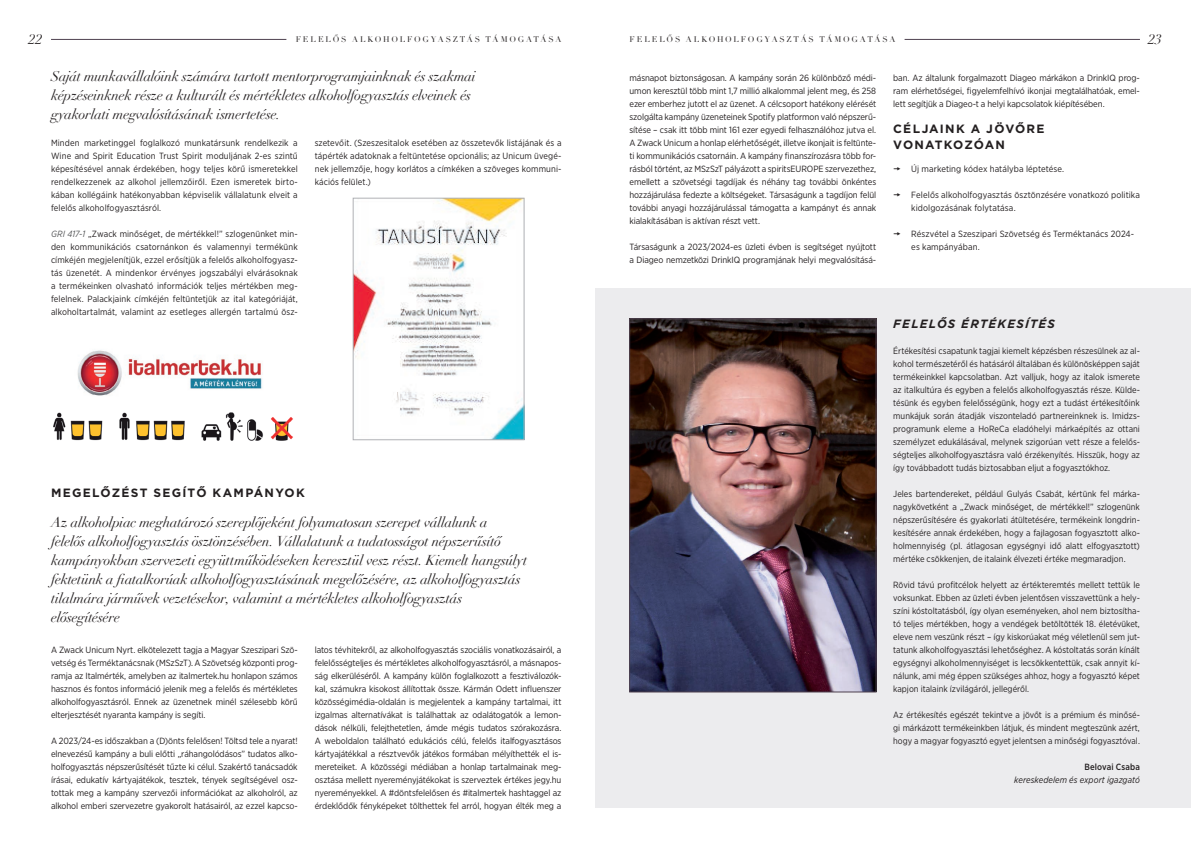
<style>
.page{position:relative;width:1191px;height:842px;background:#fff}
.page>*{position:absolute;margin:0;border:0;box-sizing:border-box;transform-origin:0 0}
.Kiemelés{font:italic 14px/19px "Didot";letter-spacing:-.02em;color:#231f20}
.Alcím_1{font:700 12px/16px "Gotham";letter-spacing:.1em;color:#231f20}
.Alcím_alcikk{font:italic 700 12px "Gotham";letter-spacing:.1em;color:#231f20}
.Kenyér_szöveg_9_13{font:9px/13px "Gotham Narrow";letter-spacing:-.005em;color:#231f20;text-align:justify}
.Kenyér_szöveg_9_13-2{font:italic 9px "Gotham Narrow";letter-spacing:.01em;color:#231f20}
.Kenyér_szöveg_9_13-3{font:500 9px "Gotham Narrow";letter-spacing:.015em;color:#231f20}
.Fejléc{font:8px "Didot";letter-spacing:.22em;color:#231f20}
.s1{font-style:italic;color:#57585a}
</style>
<div class="page">
<img style="left:355px;top:200px;width:167px;height:238px">
<div style="left:353px;top:198px;width:171px;height:242px;border:1px solid #b0b1b5"></div>
<img style="left:77px;top:350px;width:185px;height:46px">
<img style="left:53px;top:412px;width:240px;height:29px">
<div style="left:595px;top:288px;width:596px;height:520px;background:#ececee"></div>
<img style="left:631px;top:321px;width:243px;height:369px">
<div style="left:629px;top:319px;width:247px;height:373px;border:1px solid #4e414f"></div>
<hr style="left:51px;top:39px;width:235px;height:1px;background:#4e414f">
<hr style="left:904px;top:39px;width:236px;height:1px;background:#4e414f">
<p class="Fejléc" style="left:296px;top:34px;width:267px">FELELŐS ALKOHOLFOGYASZTÁS TÁMOGATÁSA</p>
<p class="Fejléc" style="left:629px;top:34px;width:267px">FELELŐS ALKOHOLFOGYASZTÁS TÁMOGATÁSA</p>
<h1 class="Kiemelés" style="left:29px;top:30px;width:15px">22</h1>
<h1 class="Kiemelés" style="left:1148px;top:30px;width:15px">23</h1>
<p class="Kiemelés" style="left:51px;top:67px;width:426px">Saját munkavállalóink számára tartott mentorprogramjainknak és szakmai képzéseinknek része a kulturált és mértékletes alkoholfogyasztás elveinek és gyakorlati megvalósításának ismertetése.</p>
<p class="Kenyér_szöveg_9_13" style="left:51px;top:136px;width:248px">Minden marketinggel foglalkozó munkatársunk rendelkezik a Wine and Spirit Education Trust Spirit moduljának 2-es szintű képesítésével annak érdekében, hogy teljes körű ismeretekkel rendelkezzenek az alkohol jellemzőiről. Ezen ismeretek birto&shy;kában kollégáink hatékonyabban képviselik vállalatunk elveit a felelős alkoholfogyasztásról.</p>
<p class="Kenyér_szöveg_9_13" style="left:51px;top:227px;width:248px"><span class="s1">GRI 417-1</span> „Zwack minőséget, de mértékkel!” szlogenünket min&shy;den kommunikációs csatornánkon és valamennyi termékünk címkéjén megjelenítjük, ezzel erősítjük a felelős alkoholfogyasz&shy;tás üzenetét. A mindenkor érvényes jogszabályi elvárásoknak a termékeinken olvasható információk teljes mértékben meg&shy;felelnek. Palackjaink címkéjén feltüntetjük az ital kategóriáját, alkoholtartalmát, valamint az esetleges allergén tartalmú ös -</p>
<p class="Kenyér_szöveg_9_13" style="left:629px;top:71px;width:248px">másnapot biztonságosan. A kampány során 26 különböző médi&shy;umon keresztül több mint 1,7 millió alkalommal jelent meg, és 258 ezer emberhez jutott el az üzenet. A célcsoport hatékony elérését szolgálta kampány üzeneteinek Spotify platformon való népszerű&shy;sítése – csak itt több mint 161 ezer egyedi felhasználóhoz jutva el.<br>A Zwack Unicum a honlap elérhetőségét, illetve ikonjait is feltünte&shy;ti kommunikációs csatornáin. A kampány finanszírozásra több for&shy;rásból történt, az MSzSzT pályázott a spiritsEUROPE szervezethez, emellett a szövetségi tagdíjak és néhány tag további önkéntes hozzájárulása fedezte a költségeket. Társaságunk a tagdíjon felül további anyagi hozzájárulással támogatta a kampányt és annak kialakításában is aktívan részt vett.</p>
<p class="Kenyér_szöveg_9_13" style="left:629px;top:240px;width:248px">Társaságunk a 2023/2024-es üzleti évben is segítséget nyújtott a Diageo nemzetközi DrinkIQ programjának helyi megvalósításá-</p>
<p class="Kenyér_szöveg_9_13" style="left:893px;top:71px;width:248px">ban. Az általunk forgalmazott Diageo márkákon a DrinkIQ prog&shy;ram elérhetőségei, figyelemfelhívó ikonjai megtalálhatóak, emel&shy;lett segítjük a Diageo-t a helyi kapcsolatok kiépítésében.</p>
<p class="Alcím_1" style="left:893px;top:121px;width:153px">CÉLJAINK A JÖVŐRE<br>VONATKOZÓAN</p>
<p class="Kenyér_szöveg_9_13" style="left:911px;top:162px;width:154px">Új marketing kódex hatályba léptetése.</p>
<p class="Kenyér_szöveg_9_13" style="left:911px;top:188px;width:230px">Felelős alkoholfogyasztás ösztönzésére vonatkozó politika kidolgozásának folytatása.</p>
<p class="Kenyér_szöveg_9_13" style="left:911px;top:227px;width:224px">Részvétel a Szeszipari Szövetség és Terméktanács 2024- es kampányában.</p>
<p class="Kenyér_szöveg_9_13" style="left:315px;top:136px;width:248px">szetevőit. (Szeszesitalok esetében az összetevők listájának és a tápérték adatoknak a feltüntetése opcionális; az Unicum üvegé&shy;nek jellemzője, hogy korlátos a címkéken a szöveges kommuni&shy;kációs felület.)</p>
<p class="Alcím_alcikk" style="left:893px;top:316px;width:163px">FELELŐS ÉRTÉKESÍTÉS</p>
<p class="Kenyér_szöveg_9_13" style="left:893px;top:344px;width:248px">Értékesítési csapatunk tagjai kiemelt képzésben részesülnek az al&shy;kohol természetéről és hatásáról általában és különösképpen saját termékeinkkel kapcsolatban. Azt valljuk, hogy az italok ismerete az italkultúra és egyben a felelős alkoholfogyasztás része. Külde&shy;tésünk és egyben felelősségünk, hogy ezt a tudást értékesítőink munkájuk során átadják viszonteladó partnereinknek is. Imidzs&shy;programunk eleme a HoReCa eladóhelyi márkaépítés az ottani személyzet edukálásával, melynek szigorúan vett része a felelős&shy;ségteljes alkoholfogyasztásra való érzékenyítés. Hisszük, hogy az így továbbadott tudás biztosabban eljut a fogyasztókhoz.</p>
<p class="Kenyér_szöveg_9_13" style="left:893px;top:487px;width:248px">Jeles bartendereket, például Gulyás Csabát, kértünk fel márka&shy;nagykövetként a „Zwack minőséget, de mértékkel!” szlogenünk népszerűsítésére és gyakorlati átültetésére, termékeink longdrin&shy;kesítésére annak érdekében, hogy a fajlagosan fogyasztott alko&shy;holmennyiség (pl. átlagosan egységnyi idő alatt elfogyasztott) mértéke csökkenjen, de italaink élvezeti értéke megmaradjon.</p>
<p class="Kenyér_szöveg_9_13" style="left:893px;top:578px;width:248px">Rövid távú profitcélok helyett az értékteremtés mellett tettük le voksunkat. Ebben az üzleti évben jelentősen visszavettünk a hely&shy;színi kóstoltatásból, így olyan eseményeken, ahol nem biztosítha&shy;tó teljes mértékben, hogy a vendégek betöltötték 18. életévüket, eleve nem veszünk részt – így kiskorúakat még véletlenül sem jut&shy;tatunk alkoholfogyasztási lehetőséghez. A kóstoltatás során kínált egységnyi alkoholmennyiséget is lecsökkentettük, csak annyit kí&shy;nálunk, ami még éppen szükséges ahhoz, hogy a fogyasztó képet kapjon italaink ízvilágáról, jellegéről.</p>
<p class="Kenyér_szöveg_9_13" style="left:893px;top:708px;width:248px">Az értékesítés egészét tekintve a jövőt is a prémium és minősé&shy;gi márkázott termékeinkben látjuk, és mindent megteszünk azért, hogy a magyar fogyasztó egyet jelentsen a minőségi fogyasztóval.</p>
<p class="Kenyér_szöveg_9_13-3" style="left:1084px;top:761px;width:57px">Belovai Csaba</p>
<p class="Kenyér_szöveg_9_13-2" style="left:1014px;top:774px;width:127px">kereskedelem és export igazgató</p>
<p class="Alcím_1" style="left:51px;top:485px;width:255px">MEGELŐZÉST SEGÍTŐ KAMPÁNYOK</p>
<p class="Kiemelés" style="left:51px;top:513px;width:478px">Az alkoholpiac meghatározó szereplőjeként folyamatosan szerepet vállalunk a<br>felelős alkoholfogyasztás ösztönzésében. Vállalatunk a tudatosságot népszerűsítő kampányokban szervezeti együttműködéseken keresztül vesz részt. Kiemelt hangsúlyt fektetünk a fiatalkorúak alkoholfogyasztásának megelőzésére, az alkoholfogyasztás tilalmára járművek vezetésekor, valamint a mértékletes alkoholfogyasztás elősegítésére</p>
<p class="Kenyér_szöveg_9_13" style="left:51px;top:643px;width:248px">A Zwack Unicum Nyrt. elkötelezett tagja a Magyar Szeszipari Szö&shy;vetség és Terméktanácsnak (MSzSzT). A Szövetség központi prog&shy;ramja az Italmérték, amelyben az italmertek.hu honlapon számos hasznos és fontos információ jelenik meg a felelős és mértékletes alkoholfogyasztásról. Ennek az üzenetnek minél szélesebb körű elterjesztését nyaranta kampány is segíti.</p>
<p class="Kenyér_szöveg_9_13" style="left:51px;top:734px;width:248px">A 2023/24-es időszakban a (D)önts felelősen! Töltsd tele a nyarat! elnevezésű kampány a buli előtti „ráhangolódásos” tudatos alko&shy;holfogyasztás népszerűsítését tűzte ki célul. Szakértő tanácsadók írásai, edukatív kártyajátékok, tesztek, tények segítségével osz&shy;tottak meg a kampány szervezői információkat az alkoholról, az alkohol emberi szervezetre gyakorolt hatásairól, az ezzel kapcso-</p>
<p class="Kenyér_szöveg_9_13" style="left:315px;top:643px;width:248px">latos tévhitekről, az alkoholfogyasztás szociális vonatkozásairól, a felelősségteljes és mértékletes alkoholfogyasztásról, a másnapos&shy;ság elkerüléséről. A kampány külön foglalkozott a fesztiválozók&shy;kal, számukra kisokost állítottak össze. Kármán Odett influenszer közösségimédia-oldalán is megjelentek a kampány tartalmai, itt izgalmas alternatívákat is találhattak az odalátogatók a lemon&shy;dások nélküli, felejthetetlen, ámde mégis tudatos szórakozásra.<br>A weboldalon található edukációs célú, felelős italfogyasztásos kártyajátékkal a résztvevők játékos formában mélyíthették el is&shy;mereteiket. A közösségi médiában a honlap tartalmainak meg&shy;osztása mellett nyereményjátékokat is szerveztek értékes jegy.hu nyereményekkel. A #döntsfelelősen és #italmertek hashtaggel az érdeklődők fényképeket tölthettek fel arról, hogyan élték meg a</p>
</div>
